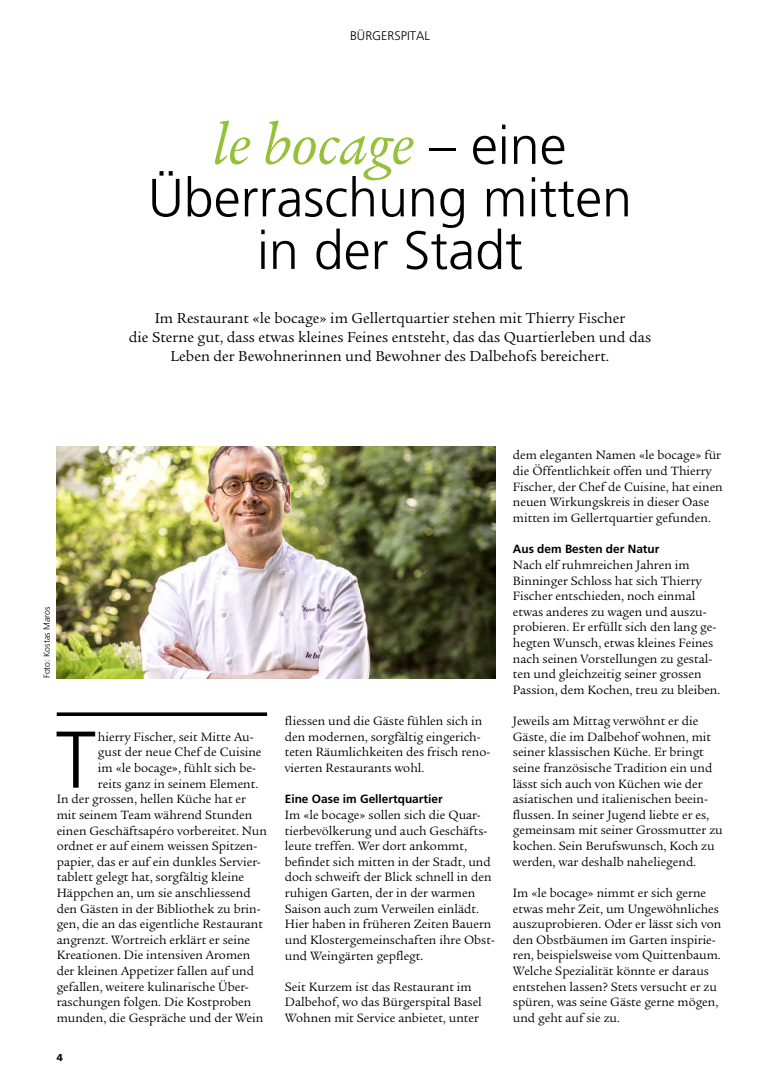
<style>
.page{position:relative;width:780px;height:1088px;background:#fff}
.page>*{position:absolute;margin:0;border:0;box-sizing:border-box;transform-origin:0 0}
.t1{font:300 80.25px "Frutiger LT Pro";color:#000}
.t2{font:italic 61.25px "Legacy Serif Std";color:#95c137}
.t3{font:300 53.75px/52.5px "Frutiger LT Pro";color:#000;text-align:center}
.t4{font:15.62px/18.8px "Legacy Serif Std";color:#000;text-align:center}
.t5{font:13.12px/15.6px "Legacy Serif Std";color:#000}
.t6{font:300 12.5px "Frutiger LT Pro";color:#000}
.t7{font:700 11.88px "Frutiger LT Pro";color:#000}
.t8{font:900 10px "Frutiger LT Pro";color:#000}
.t9{font:300 8.75px "Frutiger LT Pro";color:#000}
.s1{font-family:"Frutiger LT Pro";font-weight:300;font-style:normal;font-size:53.75px;color:#000}
</style>
<div class="page">
<svg style="left:57px;top:712px;width:210px;height:4px"></svg>
<img style="left:57px;top:447px;width:438px;height:231px">
<p class="t6" style="left:350px;top:28px;width:81px">BÜRGERSPITAL</p>
<h2 class="t2" style="left:213px;top:110px;width:354px">le bocage <span class="s1">– eine</span></h2>
<h3 class="t3" style="left:148px;top:172px;width:485px">Überraschung mitten in der Stadt</h3>
<p class="t4" style="left:129px;top:309px;width:523px">Im Restaurant «le bocage» im Gellertquartier stehen mit Thierry Fischer<br>die Sterne gut, dass etwas kleines Feines entsteht, das das Quartierleben und das<br>Leben der Bewohnerinnen und Bewohner des Dalbehofs bereichert.</p>
<p class="t9" style="left:42px;top:678px;width:73px;rotate:-90deg">Foto: Kostas Maros</p>
<h1 class="t1" style="left:56px;top:713px;width:42px">T</h1>
<p class="t5" style="left:98px;top:729px;width:157px">hierry Fischer, seit Mitte Au-</p>
<p class="t5" style="left:98px;top:744px;width:165px">gust der neue Chef de Cuisine</p>
<p class="t5" style="left:98px;top:760px;width:159px">im «le bocage», fühlt sich be-</p>
<p class="t5" style="left:98px;top:776px;width:162px">reits ganz in seinem Element.</p>
<p class="t5" style="left:57px;top:791px;width:191px">In der grossen, hellen Küche hat er</p>
<p class="t5" style="left:57px;top:807px;width:197px">mit seinem Team während Stunden</p>
<p class="t5" style="left:57px;top:823px;width:212px">einen Geschäftsapéro vorbereitet. Nun</p>
<p class="t5" style="left:57px;top:838px;width:202px">ordnet er auf einem weissen Spitzen-</p>
<p class="t5" style="left:57px;top:854px;width:205px">papier, das er auf ein dunkles Servier-</p>
<p class="t5" style="left:57px;top:869px;width:189px">tablett gelegt hat, sorgfältig kleine</p>
<p class="t5" style="left:57px;top:885px;width:195px">Häppchen an, um sie anschliessend</p>
<p class="t5" style="left:57px;top:901px;width:205px">den Gästen in der Bibliothek zu brin-</p>
<p class="t5" style="left:57px;top:916px;width:208px">gen, die an das eigentliche Restaurant</p>
<p class="t5" style="left:57px;top:932px;width:195px">angrenzt. Wortreich erklärt er seine</p>
<p class="t5" style="left:57px;top:947px;width:195px">Kreationen. Die intensiven Aromen</p>
<p class="t5" style="left:57px;top:963px;width:199px">der kleinen Appetizer fallen auf und</p>
<p class="t5" style="left:57px;top:979px;width:193px">gefallen, weitere kulinarische Über-</p>
<p class="t5" style="left:57px;top:994px;width:196px">raschungen folgen. Die Kostproben</p>
<p class="t5" style="left:57px;top:1010px;width:208px">munden, die Gespräche und der Wein</p>
<p class="t8" style="left:57px;top:1051px;width:8px">4</p>
<p class="t5" style="left:285px;top:713px;width:207px">fliessen und die Gäste fühlen sich in den modernen, sorgfältig eingerich&shy;teten Räumlichkeiten des frisch reno&shy;vierten Restaurants wohl.</p>
<p class="t7" style="left:285px;top:792px;width:159px">Eine Oase im Gellertquartier</p>
<p class="t5" style="left:285px;top:807px;width:211px">Im «le bocage» sollen sich die Quar&shy;tierbevölkerung und auch Geschäfts&shy;leute treffen. Wer dort ankommt, befindet sich mitten in der Stadt, und doch schweift der Blick schnell in den ruhigen Garten, der in der warmen Saison auch zum Verweilen einlädt.<br>Hier haben in früheren Zeiten Bauern und Klostergemeinschaften ihre Obst&shy;und Weingärten gepflegt.</p>
<p class="t5" style="left:285px;top:979px;width:199px">Seit Kurzem ist das Restaurant im<br>Dalbehof, wo das Bürgerspital Basel<br>Wohnen mit Service anbietet, unter</p>
<p class="t5" style="left:513px;top:448px;width:211px">dem eleganten Namen «le bocage» für die Öffentlichkeit offen und Thierry Fischer, der Chef de Cuisine, hat einen neuen Wirkungskreis in dieser Oase mitten im Gellertquartier gefunden.</p>
<p class="t7" style="left:513px;top:542px;width:148px">Aus dem Besten der Natur</p>
<p class="t5" style="left:513px;top:557px;width:209px">Nach elf ruhmreichen Jahren im Binninger Schloss hat sich Thierry Fischer entschieden, noch einmal etwas anderes zu wagen und auszu&shy;probieren. Er erfüllt sich den lang ge&shy;hegten Wunsch, etwas kleines Feines nach seinen Vorstellungen zu gestal&shy;ten und gleichzeitig seiner grossen Passion, dem Kochen, treu zu bleiben.</p>
<p class="t5" style="left:513px;top:713px;width:211px">Jeweils am Mittag verwöhnt er die Gäste, die im Dalbehof wohnen, mit seiner klassischen Küche. Er bringt seine französische Tradition ein und lässt sich auch von Küchen wie der asiatischen und italienischen beein&shy;flussen. In seiner Jugend liebte er es, gemeinsam mit seiner Grossmutter zu kochen. Sein Berufswunsch, Koch zu werden, war deshalb naheliegend.</p>
<p class="t5" style="left:513px;top:885px;width:210px">Im «le bocage» nimmt er sich gerne etwas mehr Zeit, um Ungewöhnliches auszuprobieren. Oder er lässt sich von den Obstbäumen im Garten inspirie&shy;ren, beispielsweise vom Quittenbaum.<br>Welche Spezialität könnte er daraus entstehen lassen? Stets versucht er zu spüren, was seine Gäste gerne mögen, und geht auf sie zu.</p>
</div>
